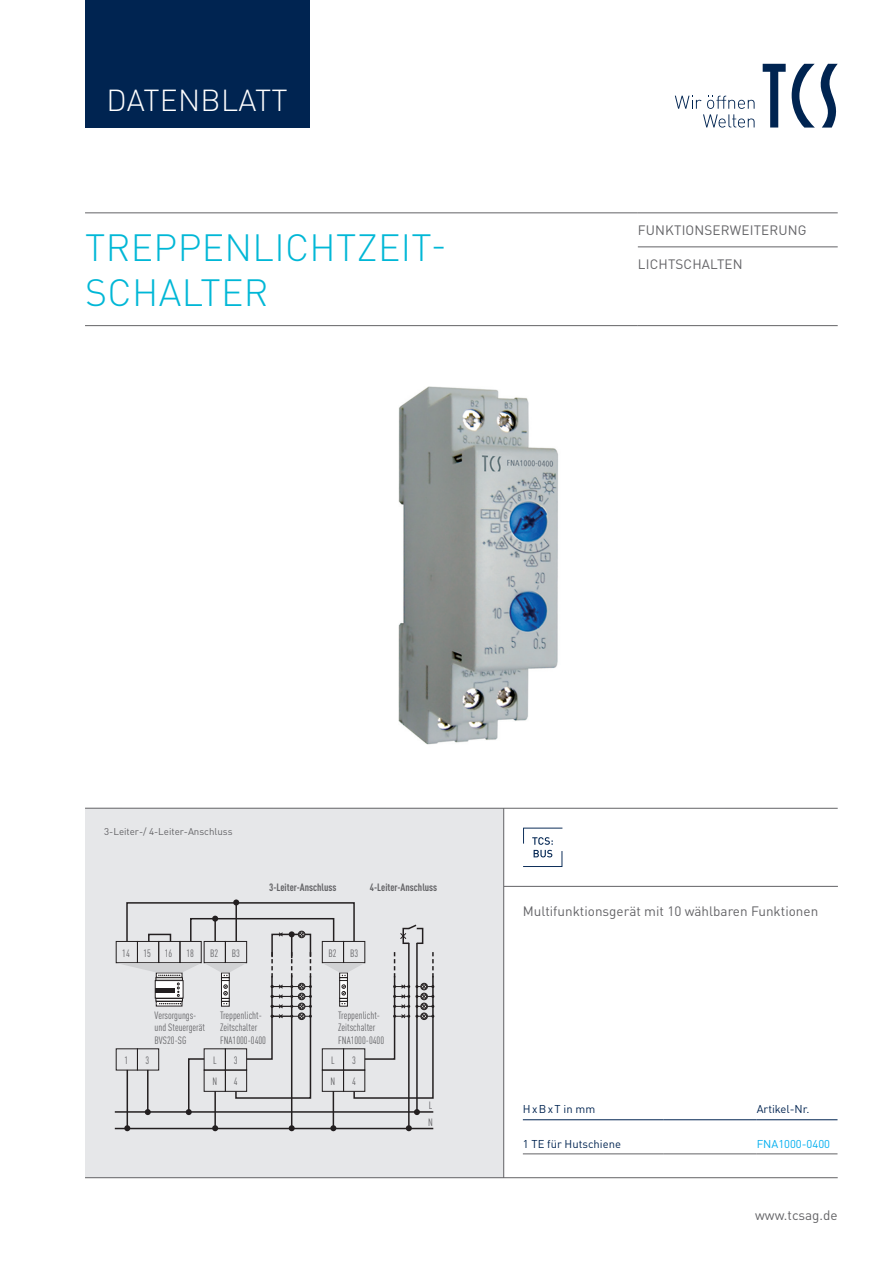
<style>
.page{position:relative;width:893px;height:1263px;background:#fff}
.page>*{position:absolute;margin:0;border:0;box-sizing:border-box;transform-origin:0 0}
.t1{font:300 37.5px/45px "DIN Pro";letter-spacing:.01em;color:#00b7d6}
.t2{font:300 30px "DIN Pro";letter-spacing:.01em;color:#fff}
.t3{font:13.5px "DIN Pro";color:#636366}
.t4{font:11.25px "DIN Pro";color:#002451}
.t5{font:11.25px "DIN Pro";color:#00aeef}
.t6{font:11.25px "DIN Pro";letter-spacing:.125em;color:#002451}
.t7{font:condensed 10.5px/12.6px "DIN Pro";color:#636366}
.t8{font:700 condensed 10.5px "DIN Pro";color:#636366}
.t9{font:9.75px "DIN Pro";color:#636366}
</style>
<div class="page">
<svg style="left:675px;top:96px;width:80px;height:32px"></svg>
<svg style="left:763px;top:64px;width:75px;height:64px"></svg>
<div style="left:85px;top:0;width:224px;height:128px;background:#002451"></div>
<div style="left:85px;top:808px;width:419px;height:369px;background:#e6e7e9"></div>
<hr style="left:85px;top:213px;width:553px;height:1px;background:#636366">
<hr style="left:638px;top:213px;width:200px;height:1px;background:#636366">
<hr style="left:85px;top:325px;width:553px;height:1px;background:#636366">
<hr style="left:638px;top:247px;width:200px;height:1px;background:#636366">
<hr style="left:638px;top:325px;width:200px;height:1px;background:#636366">
<hr style="left:523px;top:1119px;width:140px;height:1px;background:#002451">
<hr style="left:663px;top:1119px;width:94px;height:1px;background:#002451">
<hr style="left:757px;top:1119px;width:80px;height:1px;background:#002451">
<hr style="left:523px;top:1153px;width:140px;height:1px;background:#636366">
<hr style="left:663px;top:1153px;width:94px;height:1px;background:#636366">
<hr style="left:757px;top:1153px;width:80px;height:1px;background:#636366">
<img style="left:398px;top:386px;width:160px;height:359px">
<div style="left:126px;top:902px;width:229px;height:40px;border:2px solid #231f20"></div>
<hr style="left:115px;top:1111px;width:318px;height:2px;background:#231f20">
<div style="left:190px;top:918px;width:144px;height:24px;border:2px solid #231f20"></div>
<hr style="left:115px;top:1128px;width:318px;height:1px;background:#231f20">
<hr style="left:127px;top:1070px;width:1px;height:58px;background:#231f20">
<svg style="left:124px;top:1125px;width:6px;height:6px"></svg>
<hr style="left:214px;top:1091px;width:2px;height:37px;background:#231f20">
<svg style="left:212px;top:1125px;width:6px;height:6px"></svg>
<hr style="left:214px;top:919px;width:2px;height:22px;background:#231f20">
<svg style="left:212px;top:916px;width:6px;height:6px"></svg>
<hr style="left:235px;top:902px;width:2px;height:39px;background:#231f20">
<svg style="left:233px;top:899px;width:6px;height:6px"></svg>
<hr style="left:291px;top:975px;width:1px;height:153px;background:#231f20">
<svg style="left:289px;top:1125px;width:6px;height:6px"></svg>
<svg style="left:116px;top:931px;width:196px;height:184px"></svg>
<div style="left:322px;top:941px;width:22px;height:22px;border:1px solid #231f20"></div>
<div style="left:343px;top:941px;width:22px;height:22px;border:1px solid #231f20"></div>
<div style="left:402px;top:928px;width:8px;height:16px;border:2px solid #231f20"></div>
<hr style="left:408px;top:943px;width:2px;height:185px;background:#231f20">
<svg style="left:406px;top:1125px;width:6px;height:6px"></svg>
<svg style="left:322px;top:952px;width:112px;height:147px"></svg>
<hr style="left:416px;top:943px;width:2px;height:169px;background:#231f20">
<svg style="left:414px;top:1109px;width:6px;height:6px"></svg>
<div style="left:416px;top:928px;width:7px;height:16px;border:2px solid #231f20"></div>
<svg style="left:400px;top:924px;width:18px;height:15px"></svg>
<hr style="left:333px;top:1091px;width:1px;height:37px;background:#231f20">
<svg style="left:330px;top:1125px;width:6px;height:6px"></svg>
<hr style="left:504px;top:886px;width:334px;height:1px;background:#636366">
<svg style="left:523px;top:828px;width:39px;height:39px"></svg>
<hr style="left:85px;top:808px;width:753px;height:1px;background:#636366">
<hr style="left:503px;top:808px;width:1px;height:370px;background:#636366">
<hr style="left:85px;top:1177px;width:753px;height:1px;background:#636366">
<h2 class="t2" style="left:107px;top:77px;width:183px">DATENBLATT</h2>
<h1 class="t1" style="left:85px;top:222px;width:363px">TREPPENLICHTZEIT-<br>SCHALTER</h1>
<p class="t3" style="left:638px;top:219px;width:170px">FUNKTIONSERWEITERUNG</p>
<p class="t3" style="left:638px;top:253px;width:106px">LICHTSCHALTEN</p>
<p class="t9" style="left:104px;top:823px;width:130px">3-Leiter-/ 4-Leiter-Anschluss</p>
<p class="t7" style="left:122px;top:946px;width:9px">14</p>
<p class="t7" style="left:144px;top:946px;width:9px">15</p>
<p class="t7" style="left:165px;top:946px;width:9px">16</p>
<p class="t7" style="left:186px;top:946px;width:9px">18</p>
<p class="t7" style="left:210px;top:946px;width:10px">B2</p>
<p class="t7" style="left:232px;top:946px;width:10px">B3</p>
<p class="t8" style="left:269px;top:880px;width:69px">3-Leiter-Anschluss</p>
<p class="t8" style="left:370px;top:880px;width:69px">4-Leiter-Anschluss</p>
<p class="t7" style="left:328px;top:946px;width:10px">B2</p>
<p class="t7" style="left:350px;top:946px;width:10px">B3</p>
<p class="t7" style="left:155px;top:1008px;width:52px">Versorgungs&shy;und Steuergerät<br>BVS20-SG</p>
<p class="t7" style="left:220px;top:1008px;width:48px">Treppenlicht-<br>Zeitschalter<br>FNA1000-0400</p>
<p class="t7" style="left:338px;top:1008px;width:48px">Treppenlicht-<br>Zeitschalter<br>FNA1000-0400</p>
<p class="t7" style="left:124px;top:1053px;width:5px">1</p>
<p class="t7" style="left:146px;top:1053px;width:5px">3</p>
<p class="t7" style="left:213px;top:1053px;width:5px">L</p>
<p class="t7" style="left:234px;top:1053px;width:5px">3</p>
<p class="t7" style="left:212px;top:1074px;width:6px">N</p>
<p class="t7" style="left:234px;top:1074px;width:5px">4</p>
<p class="t7" style="left:331px;top:1053px;width:5px">L</p>
<p class="t7" style="left:352px;top:1053px;width:5px">3</p>
<p class="t7" style="left:330px;top:1074px;width:6px">N</p>
<p class="t7" style="left:352px;top:1074px;width:5px">4</p>
<p class="t7" style="left:428px;top:1096px;width:6px;line-height:16.6px">L<br>N</p>
<p class="t3" style="left:523px;top:900px;width:297px">Multifunktionsgerät mit 10 wählbaren Funktionen</p>
<p class="t6" style="left:523px;top:1100px;width:74px">HxBxT in mm</p>
<p class="t4" style="left:757px;top:1100px;width:54px">Artikel-Nr.</p>
<p class="t4" style="left:523px;top:1134px;width:100px">1 TE für Hutschiene</p>
<p class="t5" style="left:757px;top:1134px;width:75px">FNA1000-0400</p>
<p class="t3" style="left:755px;top:1205px;width:84px">www.tcsag.de</p>
</div>
